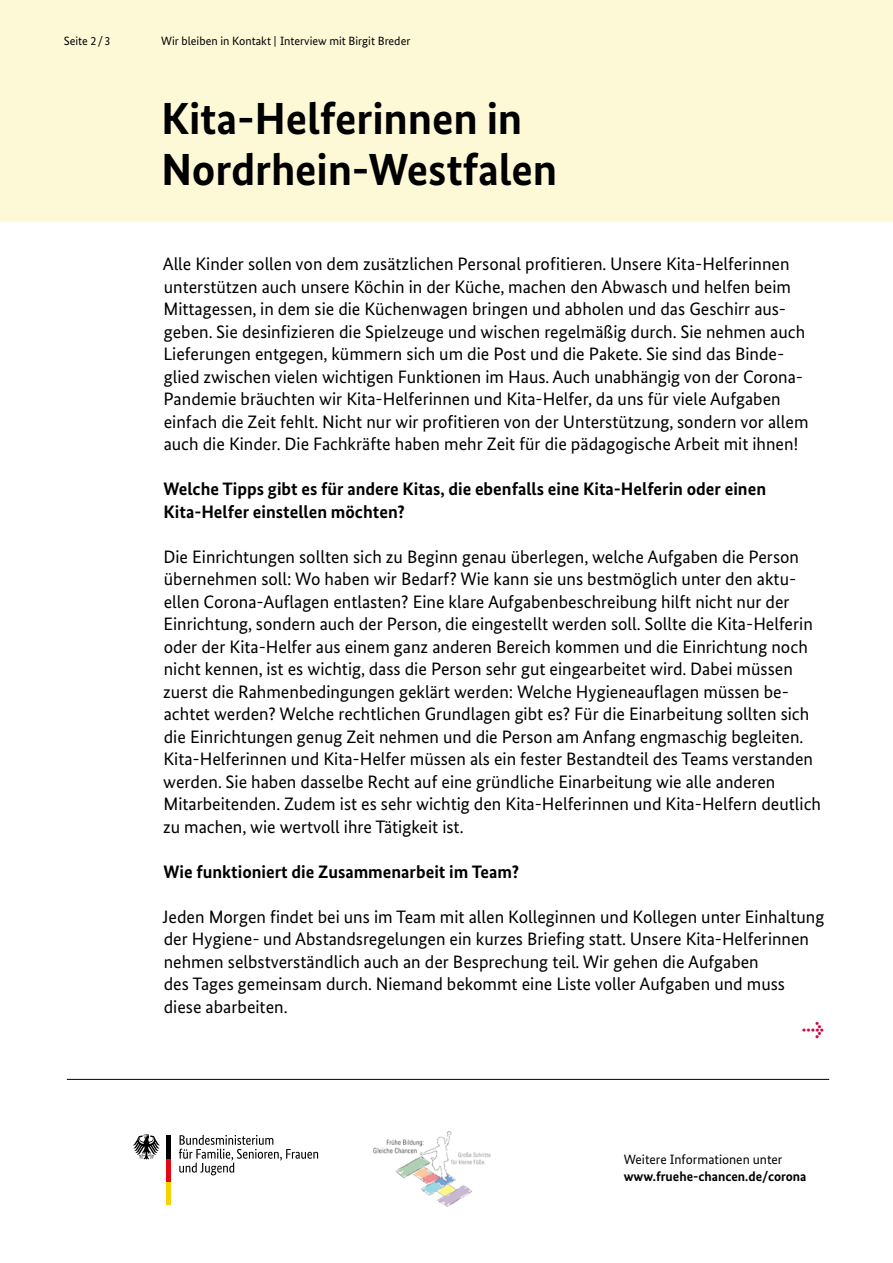
<style>
.page{position:relative;width:893px;height:1263px;background:#fff}
.page>*{position:absolute;margin:0;border:0;box-sizing:border-box;transform-origin:0 0}
.Großer_Titel{font:700 45px/51px "Bundes Sans";letter-spacing:-.005em;color:#000}
.Fließtext_Regular{font:18px/22.5px "Bundes Sans";color:#000}
.Frage{font:700 18px/22.5px "Bundes Sans";color:#000}
.Fließtext_Regular-2{font:700 18px "Meta Pro";color:#d3043b}
.Fließtext_Regular-3{font:700 13.5px/16.5px "Bundes Sans";color:#000}
.t1{font:12px "Bundes Sans";color:#000}
.s1{font-weight:400}
</style>
<div class="page">
<hr style="left:67px;top:1079px;width:762px;height:1px;background:#000">
<div style="left:0;top:0;width:893px;height:221px;background:#fdf9d7"></div>
<svg style="left:179px;top:1135px;width:139px;height:40px"></svg>
<hr style="left:167px;top:1182px;width:4px;height:23px;background:#f8d200">
<hr style="left:167px;top:1158px;width:4px;height:24px;background:#e30613">
<svg style="left:133px;top:1134px;width:27px;height:25px"></svg>
<hr style="left:167px;top:1135px;width:4px;height:23px;background:#000">
<img style="left:373px;top:1131px;width:118px;height:76px">
<p class="t1" style="left:64px;top:34px;width:48px">Seite 2/3</p>
<p class="t1" style="left:161px;top:34px;width:251px">Wir bleiben in Kontakt | Interview mit Birgit Breder</p>
<p class="Großer_Titel" style="left:161px;top:93px;width:398px">Kita-Helferinnen in<br>Nordrhein-Westfalen</p>
<p class="Fließtext_Regular" style="left:163px;top:252px;width:647px">Alle Kinder sollen von dem zusätzlichen Personal profitieren. Unsere Kita-Helferinnen unterstützen auch unsere Köchin in der Küche, machen den Abwasch und helfen beim Mittagessen, in dem sie die Küchenwagen bringen und abholen und das Geschirr aus&shy;geben. Sie desinfizieren die Spielzeuge und wischen regelmäßig durch. Sie nehmen auch Lieferungen entgegen, kümmern sich um die Post und die Pakete. Sie sind das Binde&shy;glied zwischen vielen wichtigen Funktionen im Haus. Auch unabhängig von der Corona-Pandemie bräuchten wir Kita-Helferinnen und Kita-Helfer, da uns für viele Aufgaben einfach die Zeit fehlt. Nicht nur wir profitieren von der Unterstützung, sondern vor allem auch die Kinder. Die Fachkräfte haben mehr Zeit für die pädagogische Arbeit mit ihnen!</p>
<p class="Frage" style="left:163px;top:477px;width:604px">Welche Tipps gibt es für andere Kitas, die ebenfalls eine Kita-Helferin oder einen<br>Kita-Helfer einstellen möchten?</p>
<p class="Fließtext_Regular" style="left:163px;top:545px;width:659px">Die Einrichtungen sollten sich zu Beginn genau überlegen, welche Aufgaben die Person übernehmen soll: Wo haben wir Bedarf? Wie kann sie uns bestmöglich unter den aktu&shy;ellen Corona-Auflagen entlasten? Eine klare Aufgabenbeschreibung hilft nicht nur der Einrichtung, sondern auch der Person, die eingestellt werden soll. Sollte die Kita-Helferin oder der Kita-Helfer aus einem ganz anderen Bereich kommen und die Einrichtung noch nicht kennen, ist es wichtig, dass die Person sehr gut eingearbeitet wird. Dabei müssen zuerst die Rahmenbedingungen geklärt werden: Welche Hygieneauflagen müssen be&shy;achtet werden? Welche rechtlichen Grundlagen gibt es? Für die Einarbeitung sollten sich die Einrichtungen genug Zeit nehmen und die Person am Anfang engmaschig begleiten.<br>Kita-Helferinnen und Kita-Helfer müssen als ein fester Bestandteil des Teams verstanden werden. Sie haben dasselbe Recht auf eine gründliche Einarbeitung wie alle anderen Mitarbeitenden. Zudem ist es sehr wichtig den Kita-Helferinnen und Kita-Helfern deutlich zu machen, wie wertvoll ihre Tätigkeit ist.</p>
<p class="Frage" style="left:163px;top:860px;width:357px">Wie funktioniert die Zusammenarbeit im Team?</p>
<p class="Fließtext_Regular" style="left:163px;top:905px;width:663px">Jeden Morgen findet bei uns im Team mit allen Kolleginnen und Kollegen unter Einhaltung der Hygiene- und Abstandsregelungen ein kurzes Briefing statt. Unsere Kita-Helferinnen nehmen selbstverständlich auch an der Besprechung teil. Wir gehen die Aufgaben<br>des Tages gemeinsam durch. Niemand bekommt eine Liste voller Aufgaben und muss diese abarbeiten.</p>
<p class="Fließtext_Regular-2" style="left:802px;top:1017px;width:23px">→</p>
<p class="Fließtext_Regular-3" style="left:624px;top:1151px;width:184px"><span class="s1">Weitere Informationen unter </span>www.fruehe-chancen.de/corona</p>
</div>
